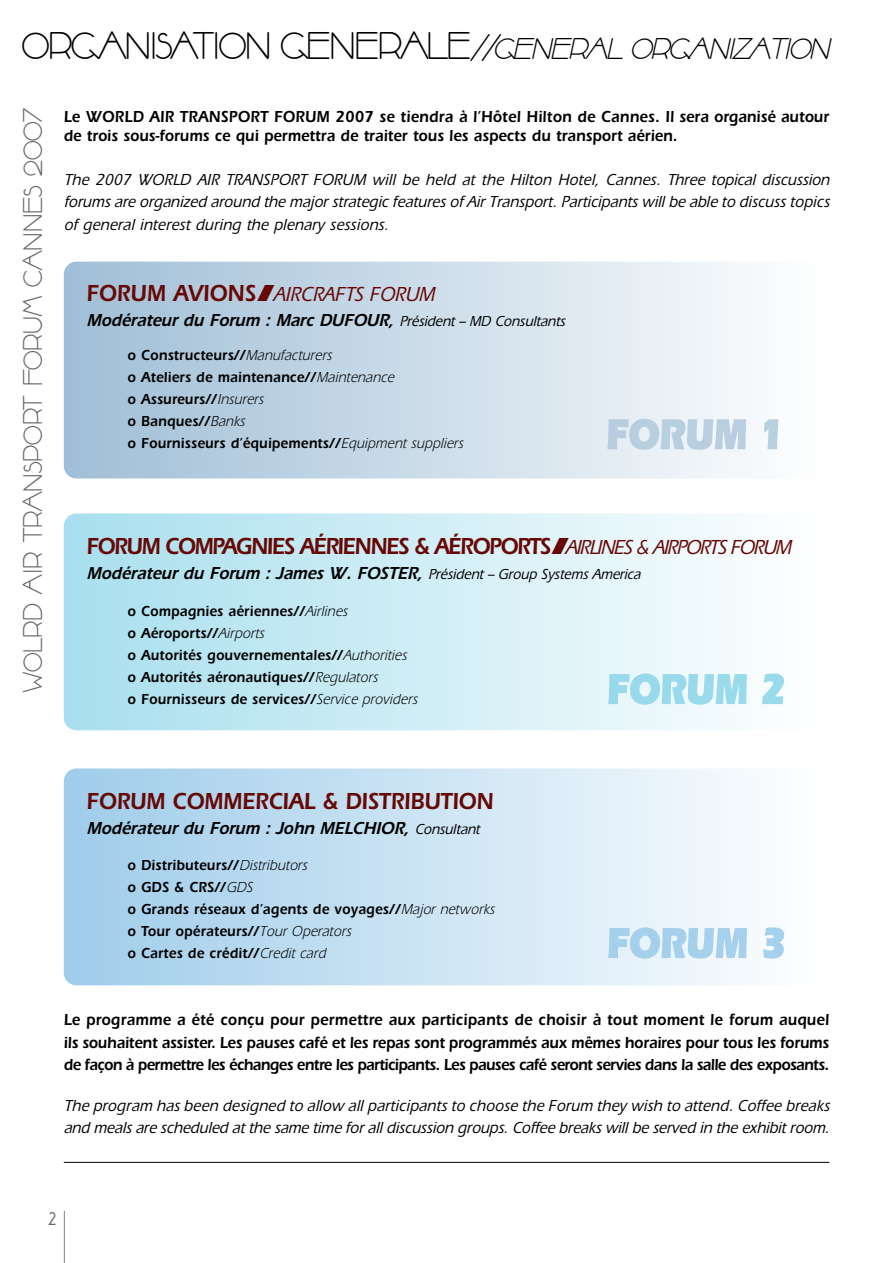
<style>
.page{position:relative;width:893px;height:1263px;background:#fff}
.page>*{position:absolute;margin:0;border:0;box-sizing:border-box;transform-origin:0 0}
.t1{font:40.5px "Gabardine";letter-spacing:-.035em;color:#000}
.t2{font:28.5px "Gabardine";color:#666}
.t3{font:600 24px "Itc Eras";letter-spacing:-.065em;color:#670805;scale:.9 1}
.t4{font:600 24px "Itc Eras";letter-spacing:-.005em;color:#670805;scale:.9 1}
.t5{font:22.5px "Banjoman";color:#666}
.t6{font:italic 500 21px "Itc Eras";color:#670805;scale:.9 1}
.t7{font:italic 600 18px "Itc Eras";color:#000;scale:.9 1}
.t8{font:600 16.5px/22.5px "Itc Eras";letter-spacing:.005em;color:#000;scale:.9 1}
.t9{font:italic 500 16.5px/22.5px "Itc Eras";letter-spacing:.015em;color:#000;text-align:justify;scale:.9 1}
.t10{font:600 15px/22px "Itc Eras";letter-spacing:.02em;color:#000;scale:.9 1}
.s1{font-size:34.5px}
.s2{font-style:italic;font-size:31.5px}
.s3{font-size:15px}
.s4{font-weight:600;font-style:normal;font-size:24px}
.s5{font-weight:900;font-style:normal;font-size:24px}
.s6{font-weight:500;font-size:15px}
.s7{font-weight:400;font-style:italic}
.s8{font-weight:900}
.s9{font-weight:500;font-style:italic;font-size:21px}
</style>
<div class="page">
<hr style="left:64px;top:1162px;width:765px;height:1px;background:#000">
<img style="left:607px;top:419px;width:171px;height:31px">
<img style="left:608px;top:673px;width:176px;height:32px">
<img style="left:608px;top:927px;width:176px;height:32px">
<hr style="left:64px;top:1211px;width:1px;height:52px;background:#808080">
<h1 class="t1" style="left:22px;top:31px;width:815px">ORGANISATION GENERALE<span class="s1">//</span><span class="s2">GENERAL ORGANIZATION</span></h1>
<h2 class="t2" style="left:23px;top:692px;width:585px;rotate:-90deg">WOLRD AIR TRANSPORT FORUM CANNES 2007</h2>
<p class="t8" style="left:64px;top:108px;width:852px;line-height:19.5px">Le WORLD AIR TRANSPORT FORUM 2007 se tiendra à l’Hôtel Hilton de Cannes. Il sera organisé autour de trois sous-forums ce qui permettra de traiter tous les aspects du transport aérien.</p>
<p class="t9" style="left:64px;top:170px;width:855px">The 2007 WORLD AIR TRANSPORT FORUM will be held at the Hilton Hotel, Cannes. Three topical discussion forums are organized around the major strategic features of Air Transport. Participants will be able to discuss topics of general interest during the plenary sessions<span class="s3">.</span></p>
<h3 class="t6" style="left:87px;top:287px;width:392px"><span class="s4">FORUM AVIONS</span><span class="s5">//</span>AIRCRAFTS FORUM</h3>
<p class="t7" style="left:87px;top:314px;width:536px">Modérateur du Forum : Marc DUFOUR, <span class="s6">Président – MD Consultants</span></p>
<p class="t10" style="left:128px;top:346px;width:377px">o Constructeurs//<span class="s7">Manufacturers<br></span>o Ateliers de maintenance//<span class="s7">Maintenance<br></span>o Assureurs//<span class="s7">Insurers<br></span>o Banques//<span class="s7">Banks<br></span>o Fournisseurs d’équipements//<span class="s7">Equipment suppliers</span></p>
<h3 class="t3" style="left:87px;top:538px;width:788px">FORUM COMPAGNIES AÉRIENNES &amp; AÉROPORTS<span class="s8">//</span><span class="s9">AIRLINES&amp; AIRPORTSFORUM</span></h3>
<p class="t7" style="left:87px;top:567px;width:620px">Modérateur du Forum : James W. FOSTER, <span class="s6">Président – Group Systems America</span></p>
<p class="t10" style="left:128px;top:602px;width:326px">o Compagnies aériennes//<span class="s7">Airlines<br></span>o Aéroports//<span class="s7">Airports<br></span>o Autorités gouvernementales//<span class="s7">Authorities </span>o Autorités aéronautiques//<span class="s7">Regulators<br></span>o Fournisseurs de services//<span class="s7">Service providers</span></p>
<h3 class="t4" style="left:87px;top:793px;width:454px">FORUM COMMERCIAL &amp; DISTRIBUTION</h3>
<p class="t7" style="left:87px;top:822px;width:438px">Modérateur du Forum : John MELCHIOR, <span class="s6">Consultant</span></p>
<p class="t10" style="left:128px;top:855px;width:412px">o Distributeurs//<span class="s7">Distributors<br></span>o GDS &amp; CRS//<span class="s7">GDS<br></span>o Grands réseaux d’agents de voyages//<span class="s7">Major networks </span>o Tour opérateurs//<span class="s7">Tour Operators<br></span>o Cartes de crédit//<span class="s7">Credit card</span></p>
<p class="t8" style="left:64px;top:1010px;width:852px;text-align:justify">Le programme a été conçu pour permettre aux participants de choisir à tout moment le forum auquel ils souhaitent assister. Les pauses café et les repas sont programmés aux mêmes horaires pour tous les forums de façon à permettre les échanges entre les participants. Les pauses café seront servies dans la salle des exposants.</p>
<p class="t9" style="left:64px;top:1096px;width:855px">The program has been designed to allow all participants to choose the Forum they wish to attend. Coffee breaks and meals are scheduled at the same time for all discussion groups. Coffee breaks will be served in the exhibit room.</p>
<h3 class="t5" style="left:48px;top:1210px;width:11px">2</h3>
</div>
